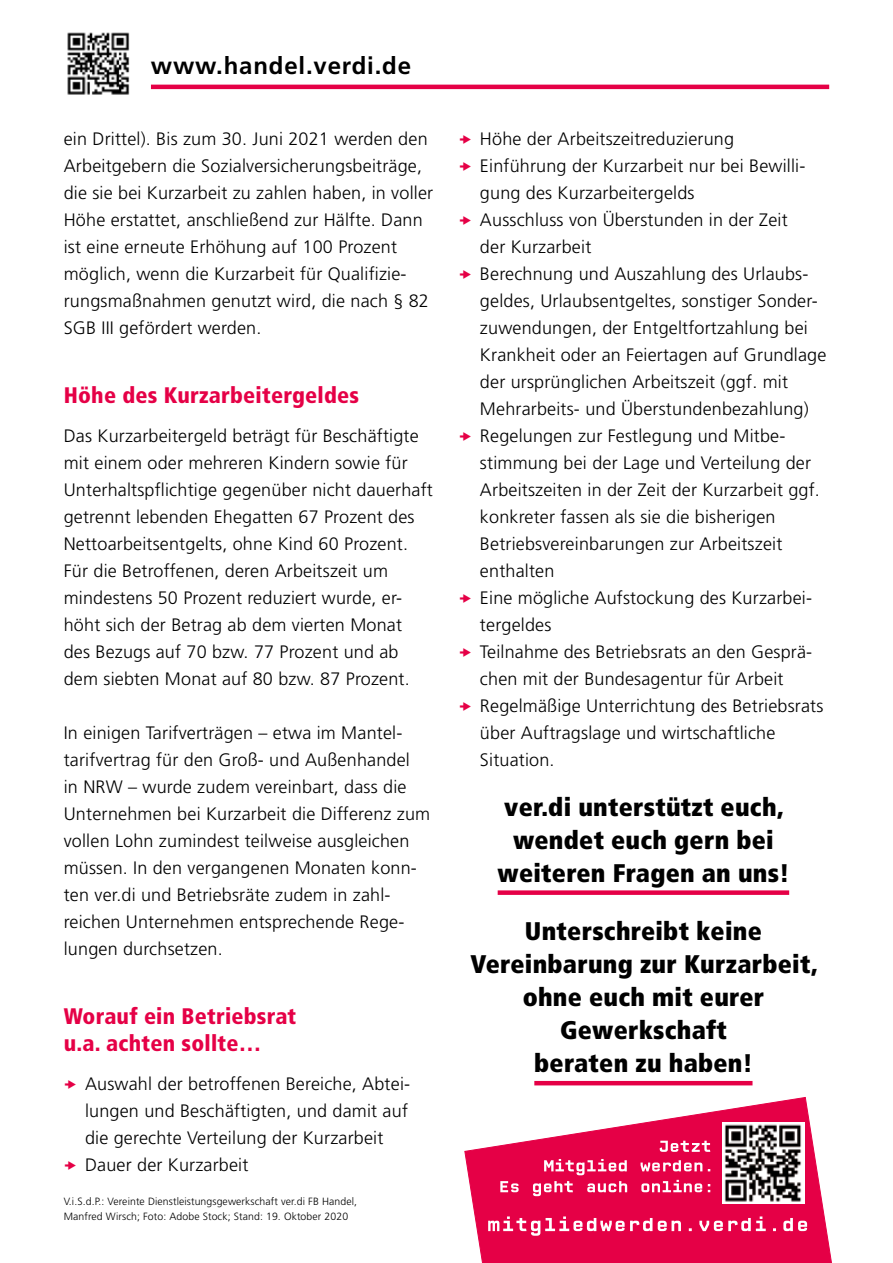
<style>
.page{position:relative;width:893px;height:1263px;background:#fff}
.page>*{position:absolute;margin:0;border:0;box-sizing:border-box;transform-origin:0 0}
.t1{font:900 condensed 25.5px/33px "Frutiger";letter-spacing:.01em;color:#000;text-align:center}
.t2{font:700 24px "Frutiger";letter-spacing:.035em;color:#000}
.t3{font:900 condensed 22.5px/27px "Frutiger";letter-spacing:.01em;color:#e50046}
.t4{font:300 18px/27px "Frutiger";letter-spacing:.01em;color:#000}
.t5{font:300 10.5px/15px "Frutiger";letter-spacing:.01em;color:#000}
</style>
<div class="page">
<div style="left:498px;top:890px;width:291px;height:5px;background:#e50046"></div>
<hr style="left:534px;top:1081px;width:218px;height:4px;background:#e50046">
<hr style="left:151px;top:85px;width:678px;height:4px;background:#e50046">
<img style="left:67px;top:32px;width:63px;height:63px">
<svg style="left:464px;top:1097px;width:368px;height:166px"></svg>
<img style="left:723px;top:1122px;width:81px;height:81px">
<svg style="left:660px;top:1141px;width:50px;height:11px"></svg>
<svg style="left:500px;top:1159px;width:210px;height:37px;background:#ea326a"></svg>
<svg style="left:488px;top:1216px;width:319px;height:20px"></svg>
<h2 class="t2" style="left:151px;top:52px;width:262px">www.handel.verdi.de</h2>
<p class="t4" style="left:64px;top:125px;width:371px">ein Drittel). Bis zum 30. Juni 2021 werden den Arbeitgebern die Sozialversicherungsbeiträge, die sie bei Kurzarbeit zu zahlen haben, in voller Höhe erstattet, anschließend zur Hälfte. Dann ist eine erneute Erhöhung auf 100 Prozent möglich, wenn die Kurzarbeit für Qualifizie&shy;rungsmaßnahmen genutzt wird, die nach § 82<br>SGB III gefördert werden.</p>
<p class="t3" style="left:64px;top:381px;width:297px">Höhe des Kurzarbeitergeldes</p>
<p class="t4" style="left:64px;top:422px;width:371px">Das Kurzarbeitergeld beträgt für Beschäftigte mit einem oder mehreren Kindern sowie für Unterhaltspflichtige gegenüber nicht dauerhaft getrennt lebenden Ehegatten 67 Prozent des Nettoarbeitsentgelts, ohne Kind 60 Prozent.<br>Für die Betroffenen, deren Arbeitszeit um mindestens 50 Prozent reduziert wurde, er&shy;höht sich der Betrag ab dem vierten Monat<br>des Bezugs auf 70 bzw. 77 Prozent und ab dem siebten Monat auf 80 bzw. 87 Prozent.</p>
<p class="t4" style="left:64px;top:719px;width:368px">In einigen Tarifverträgen – etwa im Mantel&shy;tarifvertrag für den Groß- und Außenhandel<br>in NRW – wurde zudem vereinbart, dass die Unternehmen bei Kurzarbeit die Differenz zum vollen Lohn zumindest teilweise ausgleichen müssen. In den vergangenen Monaten konn&shy;ten ver.di und Betriebsräte zudem in zahl&shy;reichen Unternehmen entsprechende Rege&shy;lungen durchsetzen.</p>
<p class="t3" style="left:64px;top:1002px;width:234px">Worauf ein Betriebsrat u.a. achten sollte…</p>
<p class="t4" style="left:85px;top:1070px;width:327px">Auswahl der betroffenen Bereiche, Abtei&shy;lungen und Beschäftigten, und damit auf die gerechte Verteilung der Kurzarbeit Dauer der Kurzarbeit</p>
<p class="t5" style="left:64px;top:1194px;width:295px">V.i.S.d.P.: Vereinte Dienstleistungsgewerkschaft ver.di FB Handel,<br>Manfred Wirsch; Foto: Adobe Stock; Stand: 19. Oktober 2020</p>
<p class="t4" style="left:480px;top:125px;width:348px">Höhe der Arbeitszeitreduzierung<br>Einführung der Kurzarbeit nur bei Bewilli&shy;gung des Kurzarbeitergelds<br>Ausschluss von Überstunden in der Zeit<br>der Kurzarbeit<br>Berechnung und Auszahlung des Urlaubs&shy;geldes, Urlaubsentgeltes, sonstiger Sonder&shy;zuwendungen, der Entgeltfortzahlung bei Krankheit oder an Feiertagen auf Grundlage der ursprünglichen Arbeitszeit (ggf. mit Mehrarbeits- und Überstundenbezahlung)<br>Regelungen zur Festlegung und Mitbe&shy;stimmung bei der Lage und Verteilung der Arbeitszeiten in der Zeit der Kurzarbeit ggf. konkreter fassen als sie die bisherigen Betriebsvereinbarungen zur Arbeitszeit enthalten<br>Eine mögliche Aufstockung des Kurzarbei&shy;tergeldes<br>Teilnahme des Betriebsrats an den Gesprä&shy;chen mit der Bundesagentur für Arbeit Regelmäßige Unterrichtung des Betriebsrats über Auftragslage und wirtschaftliche Situation.</p>
<h1 class="t1" style="left:498px;top:790px;width:293px">ver.di unterstützt euch, wendet euch gern bei weiteren Fragen an uns!</h1>
<h1 class="t1" style="left:470px;top:915px;width:348px">Unterschreibt keine<br>Vereinbarung zur Kurzarbeit, ohne euch mit eurer<br>Gewerkschaft<br>beraten zu haben!</h1>
</div>
